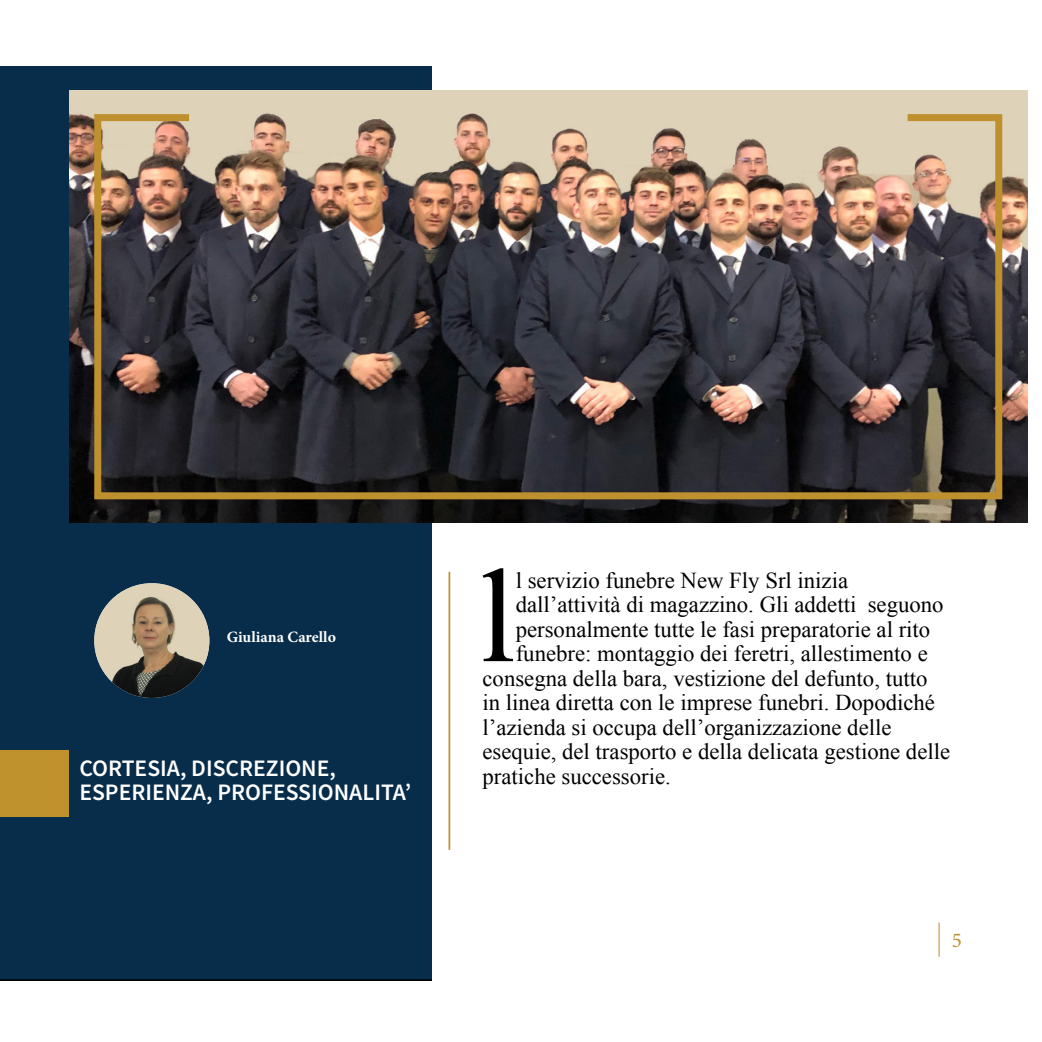
<style>
.page{position:relative;width:1042px;height:1042px;background:#fff}
.page>*{position:absolute;margin:0;border:0;box-sizing:border-box;transform-origin:0 0}
.Paragraf_with_DROP_C{font:133.7px "Times New Roman";color:#000}
.Title_Page{font:600 23.62px/24.5px "Source Sans Pro";color:#fff}
.Paragraf_with_DROP_C-2{font:22.75px "Times New Roman";color:#000}
.t1{font:21px "Minion Pro";color:#bd912d}
.Paragraf_with_Drop_C{font:700 15.75px "Minion Pro";color:#fff}
</style>
<div class="page">
<div style="left:0;top:66px;width:432px;height:914px;background:#072d4b"></div>
<img style="left:69px;top:91px;width:958px;height:432px">
<img style="left:91px;top:111px;width:915px;height:392px">
<img style="left:94px;top:583px;width:115px;height:115px;border-radius:57px">
<div style="left:0;top:750px;width:68px;height:66px;background:#c0922e"></div>
<hr style="left:448px;top:572px;width:2px;height:278px;background:#bf912e">
<hr style="left:938px;top:923px;width:1px;height:33px;background:#bd912d">
<p class="Paragraf_with_Drop_C" style="left:227px;top:626px;width:111px">Giuliana Carello</p>
<p class="Title_Page" style="left:79px;top:755px;width:333px">CORTESIA, DISCREZIONE,<br>ESPERIENZA, PROFESSIONALITA’</p>
<p class="Paragraf_with_DROP_C" style="left:478px;top:526px;width:39px">l</p>
<p class="Paragraf_with_DROP_C-2" style="left:516px;top:565px;width:334px">l servizio funebre New Fly Srl inizia</p>
<p class="Paragraf_with_DROP_C-2" style="left:516px;top:589px;width:429px">dall’attività di magazzino. Gli addetti seguono</p>
<p class="Paragraf_with_DROP_C-2" style="left:516px;top:614px;width:416px">personalmente tutte le fasi preparatorie al rito</p>
<p class="Paragraf_with_DROP_C-2" style="left:516px;top:638px;width:413px">funebre: montaggio dei feretri, allestimento e</p>
<p class="Paragraf_with_DROP_C-2" style="left:482px;top:663px;width:446px">consegna della bara, vestizione del defunto, tutto</p>
<p class="Paragraf_with_DROP_C-2" style="left:482px;top:687px;width:454px">in linea diretta con le imprese funebri. Dopodiché</p>
<p class="Paragraf_with_DROP_C-2" style="left:482px;top:712px;width:410px">l’azienda si occupa dell’organizzazione delle</p>
<p class="Paragraf_with_DROP_C-2" style="left:482px;top:736px;width:469px">esequie, del trasporto e della delicata gestione delle</p>
<p class="Paragraf_with_DROP_C-2" style="left:482px;top:761px;width:190px">pratiche successorie.</p>
<p class="t1" style="left:951px;top:926px;width:12px">5</p>
</div>
